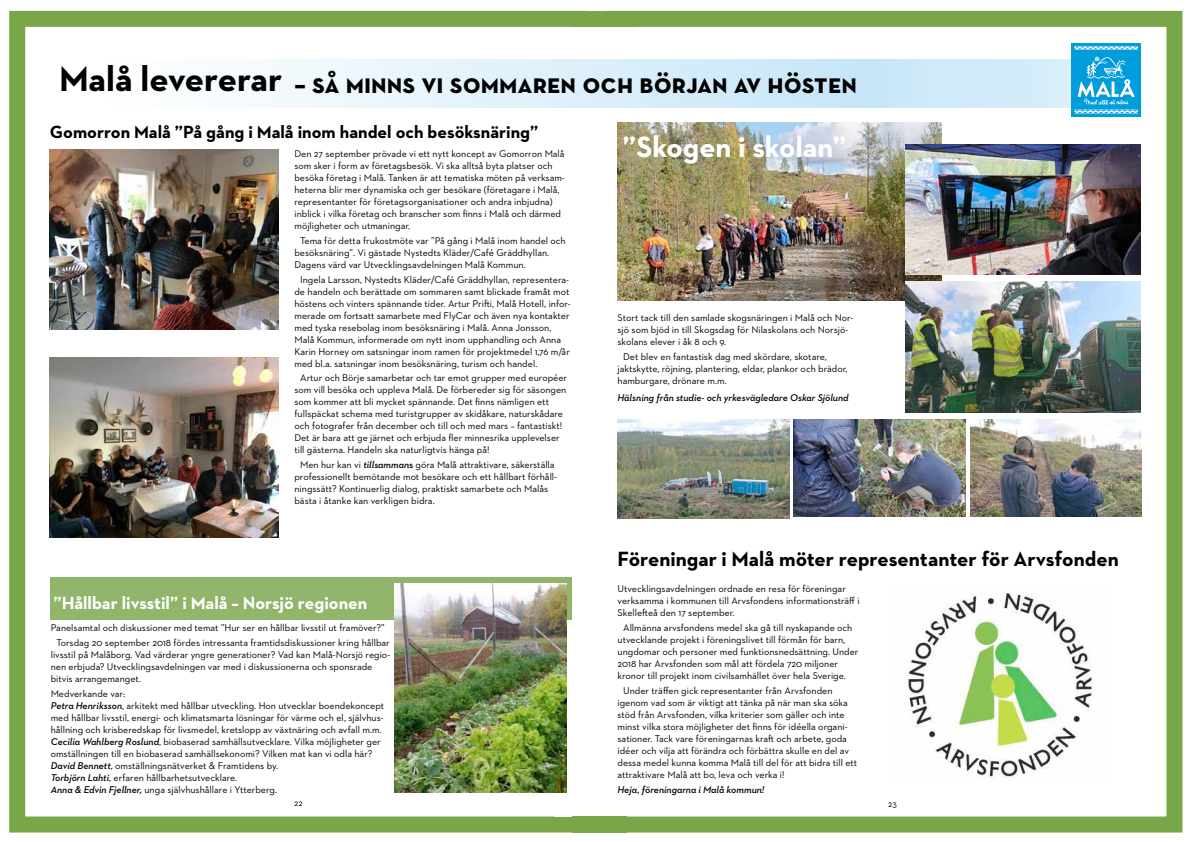
<style>
.page{position:relative;width:1191px;height:842px;background:#fff}
.page>*{position:absolute;margin:0;border:0;box-sizing:border-box;transform-origin:0 0}
.t1{font:700 30px "Neutraface 2 Text";color:#fff}
.t2{font:28px "Neutra Text Bold SC";color:#000}
.t3{font:700 21px "Neutraface 2 Text";color:#000}
.t4{font:700 18px "Neutraface 2 Text";color:#000}
.t5{font:700 18px "Neutraface 2 Text";color:#fff}
.t6{font:10px/12px "Neutraface 2 Text";color:#000}
.t7{font:italic 600 10px "Neutraface 2 Text";color:#000}
.t8{font:9px "Neutraface 2 Text";color:#000}
.s1{font-family:"Neutraface 2 Text";font-weight:700;font-size:36px}
.s2{font-weight:600;font-style:italic}
.s3{font-weight:600}
</style>
<div class="page">
<div style="left:9px;top:11px;width:578px;height:821px;border:16px solid #79a748"></div>
<div style="left:604px;top:11px;width:578px;height:821px;border:16px solid #79a748"></div>
<div style="left:555px;top:27px;width:70px;height:789px;background:#fff"></div>
<div style="left:580px;top:11px;width:55px;height:16px;background:#79a748"></div>
<div style="left:572px;top:816px;width:55px;height:16px;background:#79a748"></div>
<img style="left:617px;top:123px;width:325px;height:177px">
<div style="left:51px;top:577px;width:521px;height:42px;background:#91b56a"></div>
<img style="left:905px;top:281px;width:235px;height:132px">
<img style="left:905px;top:144px;width:235px;height:131px">
<img style="left:793px;top:419px;width:172px;height:98px">
<img style="left:617px;top:419px;width:172px;height:99px">
<img style="left:970px;top:419px;width:171px;height:98px">
<svg style="left:259px;top:60px;width:882px;height:48px;background:#d9eef9"></svg>
<div style="left:1071px;top:43px;width:69px;height:73px;background:#019cdb"></div>
<svg style="left:1074px;top:56px;width:64px;height:58px"></svg>
<svg style="left:1074px;top:46px;width:64px;height:4px"></svg>
<img style="left:394px;top:583px;width:172px;height:210px">
<img style="left:50px;top:149px;width:228px;height:180px">
<img style="left:50px;top:358px;width:228px;height:180px">
<img style="left:908px;top:593px;width:185px;height:185px">
<h2 class="t2" style="left:59px;top:66px;width:799px"><span class="s1">Malå levererar</span> – så minns vi sommaren och början av hösten</h2>
<h3 class="t4" style="left:50px;top:121px;width:490px">Gomorron Malå ”På gång i Malå inom handel och besöksnäring”</h3>
<p class="t6" style="left:294px;top:147px;width:272px">Den 27 september prövade vi ett nytt koncept av Gomorron Malå som sker i form av företagsbesök. Vi ska alltså byta platser och besöka företag i Malå. Tanken är att tematiska möten på verksam&shy;heterna blir mer dynamiska och ger besökare (företagare i Malå, representanter för företagsorganisationer och andra inbjudna) inblick i vilka företag och branscher som finns i Malå och därmed möjligheter och utmaningar.</p>
<p class="t6" style="left:294px;top:234px;width:273px;text-indent:6px">Tema för detta frukostmöte var ”På gång i Malå inom handel och besöksnäring”. Vi gästade Nystedts Kläder/Café Gräddhyllan.<br>Dagens värd var Utvecklingsavdelningen Malå Kommun.</p>
<p class="t6" style="left:294px;top:273px;width:278px;text-indent:6px">Ingela Larsson, Nystedts Kläder/Café Gräddhyllan, representera&shy;de handeln och berättade om sommaren samt blickade framåt mot höstens och vinters spännande tider. Artur Prifti, Malå Hotell, infor&shy;merade om fortsatt samarbete med FlyCar och även nya kontakter med tyska resebolag inom besöksnäring i Malå. Anna Jonsson, Malå Kommun, informerade om nytt inom upphandling och Anna Karin Horney om satsningar inom ramen för projektmedel 1,76 m/år med bl.a. satsningar inom besöksnäring, turism och handel.</p>
<p class="t6" style="left:294px;top:372px;width:274px;text-indent:6px">Artur och Börje samarbetar och tar emot grupper med européer som vill besöka och uppleva Malå. De förbereder sig för säsongen som kommer att bli mycket spännande. Det finns nämligen ett fullspäckat schema med turistgrupper av skidåkare, naturskådare och fotografer från december och till och med mars – fantastiskt!<br>Det är bara att ge järnet och erbjuda fler minnesrika upplevelser till gästerna. Handeln ska naturligtvis hänga på!</p>
<p class="t6" style="left:294px;top:459px;width:264px;text-indent:6px">Men hur kan vi <span class="s2">tillsamman</span><span class="s3">s</span> göra Malå attraktivare, säkerställa professionellt bemötande mot besökare och ett hållbart förhåll&shy;ningssätt? Kontinuerlig dialog, praktiskt samarbete och Malås bästa i åtanke kan verkligen bidra.</p>
<h3 class="t5" style="left:54px;top:591px;width:315px">”Hållbar livsstil” i Malå – Norsjö regionen</h3>
<p class="t6" style="left:51px;top:620px;width:341px;line-height:14.8px;text-align:center">Panelsamtal och diskussioner med temat ”Hur ser en hållbar livsstil ut framöver?”<br>Torsdag 20 september 2018 fördes intressanta framtidsdiskussioner kring hållbar</p>
<p class="t6" style="left:51px;top:648px;width:341px">livsstil på Malåborg. Vad värderar yngre generationer? Vad kan Malå-Norsjö regio&shy;nen erbjuda? Utvecklingsavdelningen var med i diskussionerna och sponsrade bitvis arrangemanget.</p>
<p class="t6" style="left:51px;top:687px;width:335px">Medverkande var:<br><span class="s2">Petra Henriksson</span>, arkitekt med hållbar utveckling. Hon utvecklar boendekoncept med hållbar livsstil, energi- och klimatsmarta lösningar för värme och el, självhus&shy;hållning och krisberedskap för livsmedel, kretslopp av växtnäring och avfall m.m.<br><span class="s2">Cecilia Wahlberg Roslund</span>, biobaserad samhällsutvecklare. Vilka möjligheter ger omställningen till en biobaserad samhällsekonomi? Vilken mat kan vi odla här?<br><span class="s2">David Bennett</span>, omställningsnätverket &amp; Framtidens by.<br><span class="s2">Torbjörn Lahti</span>, erfaren hållbarhetsutvecklare.<br><span class="s2">Anna &amp; Edvin Fjellner,</span> unga självhushållare i Ytterberg.</p>
<h1 class="t1" style="left:622px;top:127px;width:225px">”Skogen i skolan”</h1>
<p class="t6" style="left:617px;top:311px;width:237px">Stort tack till den samlade skogsnäringen i Malå och Nor&shy;sjö som bjöd in till Skogsdag för Nilaskolans och Norsjö&shy;skolans elever i åk 8 och 9.</p>
<p class="t6" style="left:617px;top:350px;width:231px;text-indent:6px">Det blev en fantastisk dag med skördare, skotare, jaktskytte, röjning, plantering, eldar, plankor och brädor, hamburgare, drönare m.m.</p>
<p class="t7" style="left:617px;top:391px;width:233px">Hälsning från studie- och yrkesvägledare Oskar Sjölund</p>
<h3 class="t3" style="left:617px;top:546px;width:503px">Föreningar i Malå möter representanter för Arvsfonden</h3>
<p class="t6" style="left:617px;top:583px;width:243px">Utvecklingsavdelningen ordnade en resa för föreningar verksamma i kommunen till Arvsfondens informationsträff i<br>Skellefteå den 17 september.</p>
<p class="t6" style="left:617px;top:621px;width:242px;text-indent:6px">Allmänna arvsfondens medel ska gå till nyskapande och utvecklande projekt i föreningslivet till förmån för barn, ungdomar och personer med funktionsnedsättning. Under 2018 har Arvsfonden som mål att fördela 720 miljoner kronor till projekt inom civilsamhället över hela Sverige.</p>
<p class="t6" style="left:617px;top:684px;width:241px;text-indent:6px">Under träffen gick representanter från Arvsfonden igenom vad som är viktigt att tänka på när man ska söka stöd från Arvsfonden, vilka kriterier som gäller och inte minst vilka stora möjligheter det finns för idéella organi&shy;sationer. Tack vare föreningarnas kraft och arbete, goda idéer och vilja att förändra och förbättra skulle en del av dessa medel kunna komma Malå till del för att bidra till ett attraktivare Malå att bo, leva och verka i!</p>
<p class="t7" style="left:617px;top:783px;width:148px">Heja, föreningarna i Malå kommun!</p>
<p class="t8" style="left:294px;top:798px;width:10px">22</p>
<p class="t8" style="left:888px;top:798px;width:10px">23</p>
</div>
